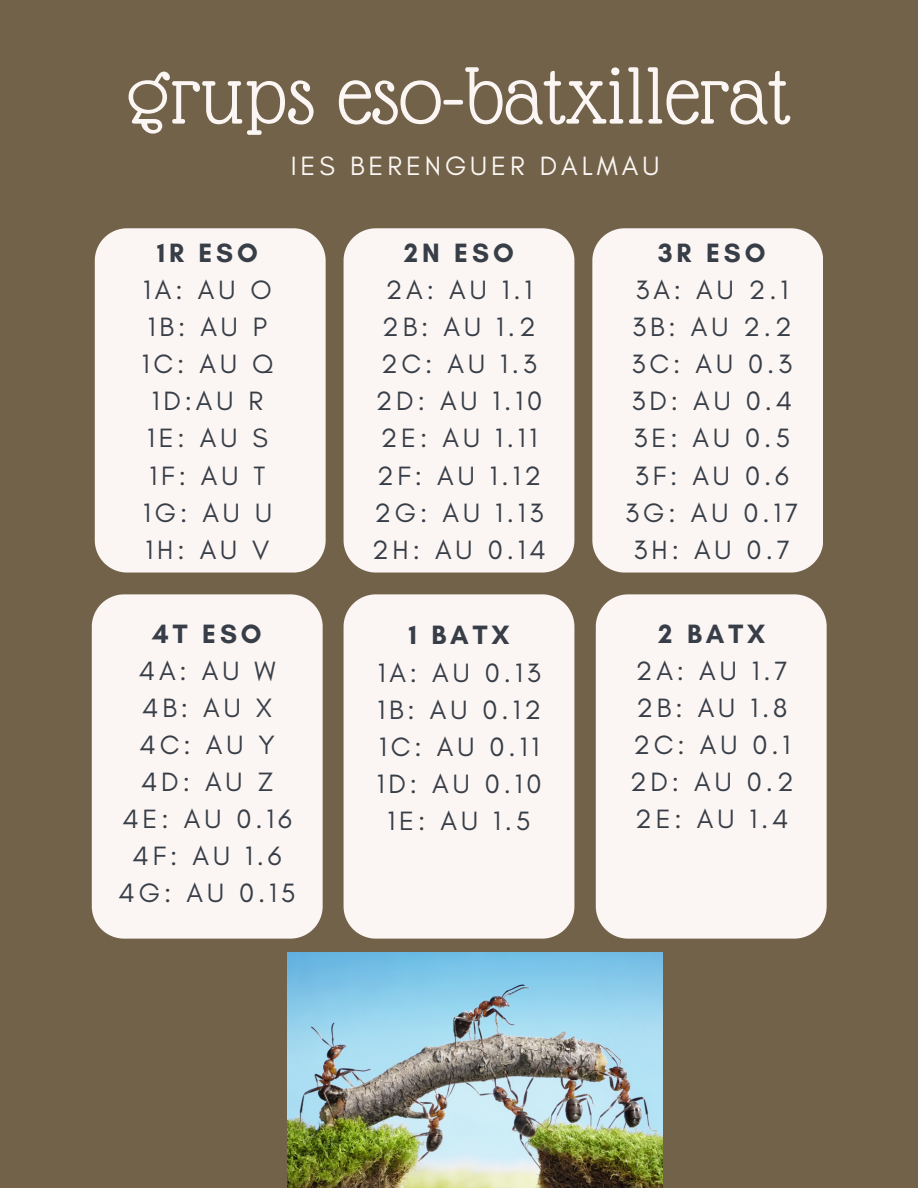
<style>
.page{position:relative;width:918px;height:1188px;background:#726249}
.page>*{position:absolute;margin:0;border:0;box-sizing:border-box;transform-origin:0 0}
.t1{font:88.5px "Glass Antiqua";color:#fbf6f3}
.t2{font:27px "Glacial Indifference";letter-spacing:.145em;color:#383e48}
.t3{font:700 27px "Glacial Indifference";letter-spacing:.145em;color:#383e48}
.t4{font:27px "Glacial Indifference";letter-spacing:.145em;color:#fbf6f3}
</style>
<div class="page">
<div style="left:95px;top:228px;width:230px;height:345px;background:#fbf6f3"></div>
<div style="left:344px;top:228px;width:230px;height:345px;background:#fbf6f3"></div>
<div style="left:592px;top:228px;width:231px;height:345px;background:#fbf6f3"></div>
<div style="left:92px;top:594px;width:230px;height:345px;background:#fbf6f3"></div>
<div style="left:344px;top:594px;width:230px;height:345px;background:#fbf6f3"></div>
<div style="left:596px;top:594px;width:230px;height:345px;background:#fbf6f3"></div>
<img style="left:288px;top:953px;width:374px;height:235px">
<p class="t1" style="left:127px;top:50px;width:665px">grups eso-batxillerat</p>
<p class="t4" style="left:291px;top:150px;width:370px">IES BERENGUER DALMAU</p>
<p class="t3" style="left:157px;top:236px;width:102px">1R ESO</p>
<p class="t2" style="left:143px;top:273px;width:130px">1A: AU O</p>
<p class="t2" style="left:148px;top:310px;width:121px">1B: AU P</p>
<p class="t2" style="left:142px;top:348px;width:133px">1C: AU Q</p>
<p class="t2" style="left:152px;top:385px;width:113px">1D:AU R</p>
<p class="t2" style="left:147px;top:422px;width:122px">1E: AU S</p>
<p class="t2" style="left:150px;top:459px;width:117px">1F: AU T</p>
<p class="t2" style="left:143px;top:496px;width:130px">1G: AU U</p>
<p class="t2" style="left:146px;top:533px;width:125px">1H: AU V</p>
<p class="t3" style="left:153px;top:617px;width:111px">4T ESO</p>
<p class="t2" style="left:139px;top:654px;width:138px">4A: AU W</p>
<p class="t2" style="left:142px;top:691px;width:132px">4B: AU X</p>
<p class="t2" style="left:140px;top:728px;width:137px">4C: AU Y</p>
<p class="t2" style="left:141px;top:765px;width:134px">4D: AU Z</p>
<p class="t2" style="left:122px;top:803px;width:171px">4E: AU 0.16</p>
<p class="t2" style="left:133px;top:840px;width:151px">4F: AU 1.6</p>
<p class="t2" style="left:119px;top:877px;width:179px">4G: AU 0.15</p>
<p class="t3" style="left:404px;top:236px;width:111px">2N ESO</p>
<p class="t2" style="left:386px;top:273px;width:148px">2A: AU 1.1</p>
<p class="t2" style="left:382px;top:310px;width:155px">2B: AU 1.2</p>
<p class="t2" style="left:381px;top:348px;width:157px">2C: AU 1.3</p>
<p class="t2" style="left:376px;top:385px;width:168px">2D: AU 1.10</p>
<p class="t2" style="left:381px;top:422px;width:158px">2E: AU 1.11</p>
<p class="t2" style="left:377px;top:459px;width:165px">2F: AU 1.12</p>
<p class="t2" style="left:374px;top:496px;width:171px">2G: AU 1.13</p>
<p class="t2" style="left:372px;top:533px;width:175px">2H: AU 0.14</p>
<p class="t3" style="left:409px;top:619px;width:102px">1 BATX</p>
<p class="t2" style="left:378px;top:656px;width:165px">1A: AU 0.13</p>
<p class="t2" style="left:377px;top:693px;width:165px">1B: AU 0.12</p>
<p class="t2" style="left:379px;top:730px;width:161px">1C: AU 0.11</p>
<p class="t2" style="left:377px;top:767px;width:166px">1D: AU 0.10</p>
<p class="t2" style="left:388px;top:804px;width:145px">1E: AU 1.5</p>
<p class="t3" style="left:658px;top:236px;width:109px">3R ESO</p>
<p class="t2" style="left:635px;top:273px;width:154px">3A: AU 2.1</p>
<p class="t2" style="left:632px;top:310px;width:161px">3B: AU 2.2</p>
<p class="t2" style="left:632px;top:348px;width:162px">3C: AU 0.3</p>
<p class="t2" style="left:631px;top:385px;width:162px">3D: AU 0.4</p>
<p class="t2" style="left:634px;top:422px;width:158px">3E: AU 0.5</p>
<p class="t2" style="left:635px;top:459px;width:156px">3F: AU 0.6</p>
<p class="t2" style="left:625px;top:496px;width:175px">3G: AU 0.17</p>
<p class="t2" style="left:634px;top:533px;width:158px">3H: AU 0.7</p>
<p class="t3" style="left:659px;top:617px;width:108px">2 BATX</p>
<p class="t2" style="left:636px;top:654px;width:154px">2A: AU 1.7</p>
<p class="t2" style="left:636px;top:691px;width:152px">2B: AU 1.8</p>
<p class="t2" style="left:633px;top:728px;width:158px">2C: AU 0.1</p>
<p class="t2" style="left:630px;top:765px;width:165px">2D: AU 0.2</p>
<p class="t2" style="left:635px;top:803px;width:155px">2E: AU 1.4</p>
</div>
